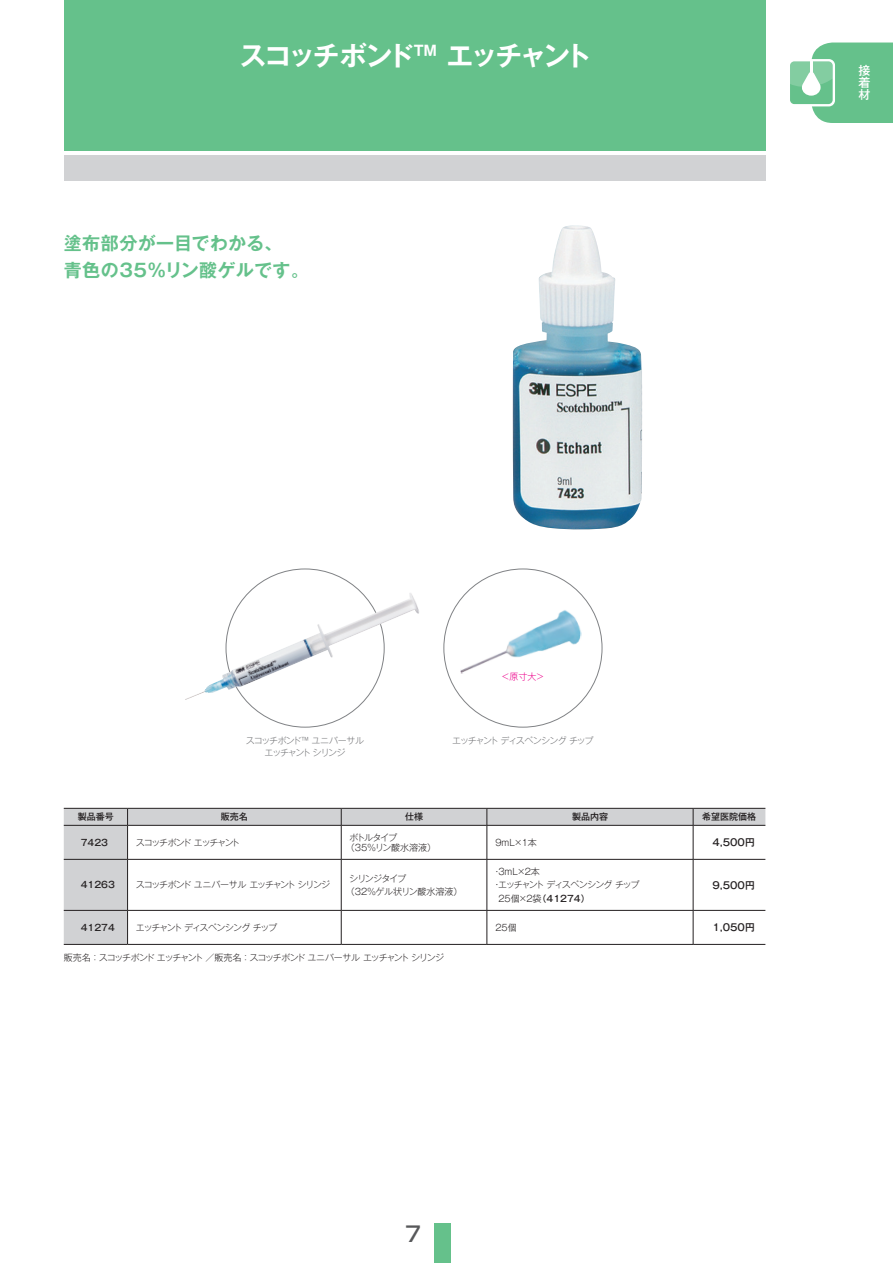
<style>
.page{position:relative;width:893px;height:1263px;background:#fff}
.page>*{position:absolute;margin:0;border:0;box-sizing:border-box;transform-origin:0 0}
.t1{font:700 27px "Gothic MB101 Pro De";letter-spacing:-.095em;color:#fff}
.t2{font:500 21px "Shin Go Pro";color:#57585a}
.t3{font:700 18px/27px "Gothic MB101 Pro De";letter-spacing:.025em;color:#65c18b}
.t4{font:500 12px/12px "Gothic MB101 Pro";color:#fff;text-align:justify}
.t5{font:500 9.75px "Gothic MB101 Pro";color:#231f20}
.t6{font:300 9px/10.5px "Gothic MB101 Pro";letter-spacing:-.11em;color:#231f20}
.t7{font:500 9px "Gothic MB101 Pro";color:#231f20}
.t8{font:300 9px "Gothic MB101 Pro";letter-spacing:-.135em;color:#231f20}
.t9{font:300 9px/12px "Gothic MB101 Pro";letter-spacing:-.105em;color:#6c6d70;text-align:center}
.t10{font:300 9px/13.5px "Gothic MB101 Pro";letter-spacing:-.085em;color:#231f20}
.t11{font:300 9px "Gothic MB101 Pro";letter-spacing:-.13em;color:#6c6d70}
.t12{font:300 9px "Gothic MB101 Pro";letter-spacing:-.14em;color:#231f20}
.t13{font:300 9px "Gothic MB101 Pro";color:#ed028c}
.s1{font-weight:300}
</style>
<div class="page">
<svg style="left:790px;top:43px;width:103px;height:80px"></svg>
<div style="left:64px;top:0;width:701px;height:151px;background:#65c18b"></div>
<div style="left:64px;top:155px;width:701px;height:26px;background:#d1d2d4"></div>
<div style="left:434px;top:1223px;width:16px;height:40px;background:#65c18b"></div>
<img style="left:513px;top:225px;width:129px;height:305px">
<svg style="left:64px;top:809px;width:701px;height:135px"></svg>
<hr style="left:64px;top:808px;width:64px;height:1px;background:#231f20">
<hr style="left:128px;top:808px;width:213px;height:1px;background:#231f20">
<svg style="left:127px;top:808px;width:1px;height:17px"></svg>
<hr style="left:341px;top:808px;width:146px;height:1px;background:#231f20">
<svg style="left:341px;top:808px;width:1px;height:17px"></svg>
<hr style="left:487px;top:808px;width:206px;height:1px;background:#231f20">
<svg style="left:487px;top:808px;width:1px;height:17px"></svg>
<hr style="left:693px;top:808px;width:72px;height:1px;background:#231f20">
<svg style="left:693px;top:808px;width:1px;height:17px"></svg>
<hr style="left:64px;top:825px;width:64px;height:1px;background:#231f20">
<hr style="left:128px;top:825px;width:213px;height:1px;background:#231f20">
<hr style="left:127px;top:825px;width:1px;height:34px;background:#231f20">
<hr style="left:341px;top:825px;width:146px;height:1px;background:#231f20">
<hr style="left:341px;top:825px;width:1px;height:34px;background:#231f20">
<hr style="left:487px;top:825px;width:206px;height:1px;background:#231f20">
<hr style="left:487px;top:825px;width:1px;height:34px;background:#231f20">
<hr style="left:693px;top:825px;width:72px;height:1px;background:#231f20">
<hr style="left:693px;top:825px;width:1px;height:34px;background:#231f20">
<hr style="left:64px;top:859px;width:64px;height:1px;background:#231f20">
<hr style="left:128px;top:859px;width:213px;height:1px;background:#231f20">
<hr style="left:127px;top:859px;width:1px;height:51px;background:#231f20">
<hr style="left:341px;top:859px;width:146px;height:1px;background:#231f20">
<hr style="left:341px;top:859px;width:1px;height:51px;background:#231f20">
<hr style="left:487px;top:859px;width:206px;height:1px;background:#231f20">
<hr style="left:487px;top:859px;width:1px;height:51px;background:#231f20">
<hr style="left:693px;top:859px;width:72px;height:1px;background:#231f20">
<hr style="left:693px;top:859px;width:1px;height:51px;background:#231f20">
<hr style="left:64px;top:910px;width:64px;height:1px;background:#231f20">
<hr style="left:128px;top:910px;width:213px;height:1px;background:#231f20">
<hr style="left:127px;top:910px;width:1px;height:34px;background:#231f20">
<hr style="left:341px;top:910px;width:146px;height:1px;background:#231f20">
<hr style="left:341px;top:910px;width:1px;height:34px;background:#231f20">
<hr style="left:487px;top:910px;width:206px;height:1px;background:#231f20">
<hr style="left:487px;top:910px;width:1px;height:34px;background:#231f20">
<hr style="left:693px;top:910px;width:72px;height:1px;background:#231f20">
<hr style="left:693px;top:910px;width:1px;height:34px;background:#231f20">
<hr style="left:64px;top:944px;width:64px;height:1px;background:#231f20">
<hr style="left:128px;top:944px;width:213px;height:1px;background:#231f20">
<hr style="left:341px;top:944px;width:146px;height:1px;background:#231f20">
<hr style="left:487px;top:944px;width:206px;height:1px;background:#231f20">
<hr style="left:693px;top:944px;width:72px;height:1px;background:#231f20">
<img style="left:185px;top:592px;width:234px;height:108px">
<img style="left:460px;top:610px;width:122px;height:64px">
<h1 class="t1" style="left:239px;top:34px;width:354px">スコッチボンド™ エッチャント</h1>
<h3 class="t3" style="left:64px;top:227px;width:247px">塗布部分が一目でわかる、<br>青色の35％リン酸ゲルです。</h3>
<h3 class="t4" style="left:858px;top:63px;width:13px">接着材</h3>
<p class="t13" style="left:501px;top:669px;width:45px">＜原寸大＞</p>
<p class="t9" style="left:246px;top:733px;width:120px">スコッチボンド™ ユニバーサルエッチャント シリンジ</p>
<p class="t11" style="left:452px;top:733px;width:143px">エッチャント ディスペンシング チップ</p>
<p class="t7" style="left:78px;top:809px;width:37px">製品番号</p>
<p class="t7" style="left:221px;top:809px;width:28px">販売名</p>
<p class="t7" style="left:405px;top:809px;width:19px">仕様</p>
<p class="t7" style="left:572px;top:809px;width:37px">製品内容</p>
<p class="t7" style="left:702px;top:809px;width:55px">希望医院価格</p>
<p class="t7" style="left:81px;top:835px;width:29px">7423</p>
<p class="t12" style="left:136px;top:835px;width:106px">スコッチボンド エッチャント</p>
<p class="t6" style="left:346px;top:830px;width:92px;text-indent:4px">ボトルタイプ<br>（３５％リン酸水溶液）</p>
<p class="t6" style="left:495px;top:836px;width:43px">9mL×1本</p>
<p class="t5" style="left:712px;top:834px;width:44px">4,500円</p>
<p class="t7" style="left:81px;top:877px;width:36px">41263</p>
<p class="t6" style="left:136px;top:878px;width:196px">スコッチボンド ユニバーサル エッチャント シリンジ</p>
<p class="t10" style="left:346px;top:870px;width:118px;text-indent:4px">シリンジタイプ<br>（３2％ゲル状リン酸水溶液）</p>
<p class="t6" style="left:492px;top:865px;width:49px">・3mL×2本</p>
<p class="t8" style="left:492px;top:877px;width:149px">・エッチャント ディスペンシング チップ</p>
<p class="t7" style="left:498px;top:891px;width:93px"><span class="s1">25個×2袋</span>（41274）</p>
<p class="t5" style="left:712px;top:877px;width:44px">9,500円</p>
<p class="t7" style="left:81px;top:920px;width:36px">41274</p>
<p class="t8" style="left:136px;top:920px;width:143px">エッチャント ディスペンシング チップ</p>
<p class="t6" style="left:495px;top:921px;width:23px">25個</p>
<p class="t5" style="left:712px;top:919px;width:44px">1,050円</p>
<p class="t6" style="left:64px;top:951px;width:382px">販売名 ：スコッチボンド エッチャント ／販売名 ：スコッチボンド ユニバーサル エッチャント シリンジ</p>
<h2 class="t2" style="left:405px;top:1216px;width:17px">7</h2>
</div>
